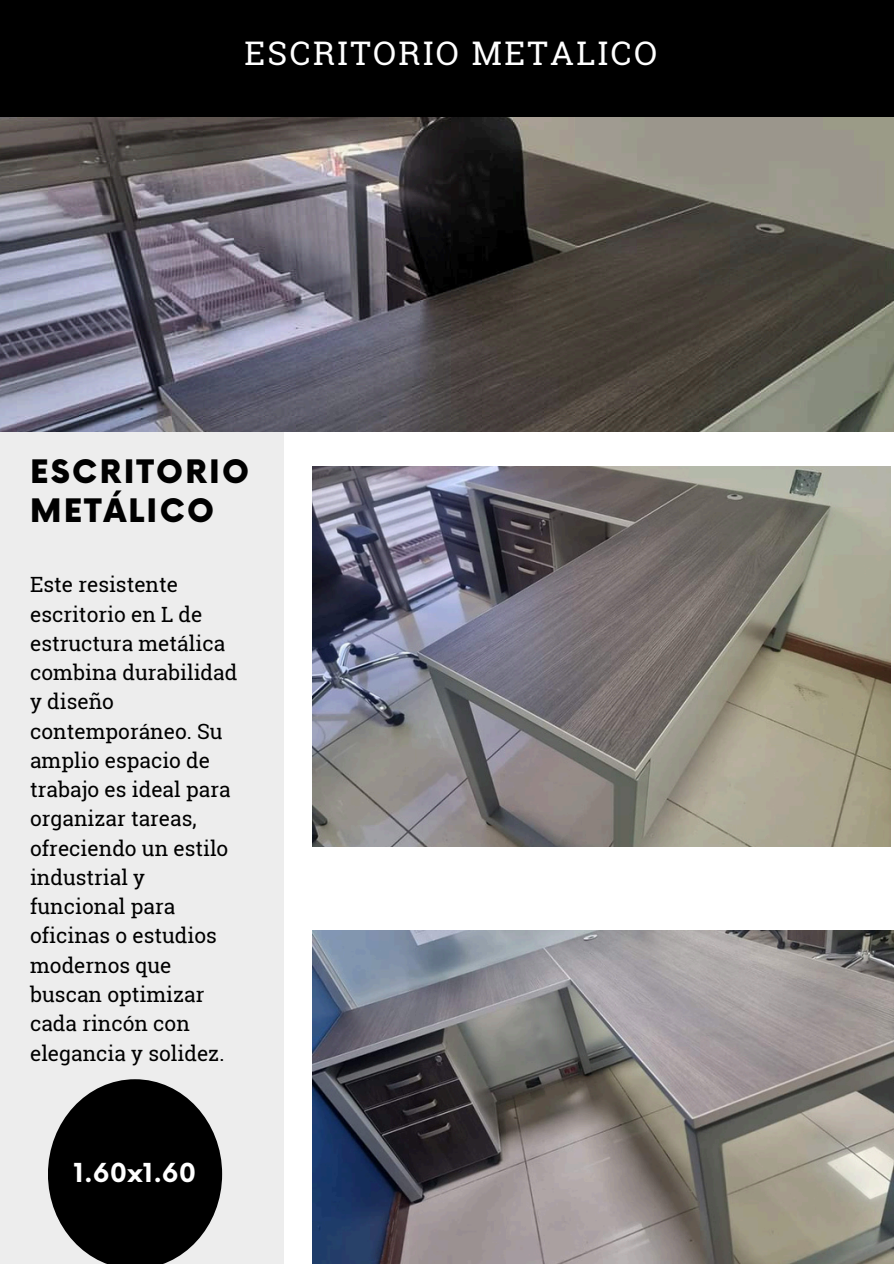
<style>
.page{position:relative;width:894px;height:1264px;background:#fff}
.page>*{position:absolute;margin:0;border:0;box-sizing:border-box;transform-origin:0 0}
.t1{font:32.55px "Roboto Slab";letter-spacing:.075em;color:#fff}
.t2{font:900 31.5px/39.5px "Now";letter-spacing:.075em;color:#000}
.t3{font:700 25.5px "Now";color:#fff}
.t4{font:21px/29.2px "Roboto Slab";color:#000}
</style>
<div class="page">
<div style="left:0;top:410px;width:283px;height:853px;background:#ededed"></div>
<img style="left:312px;top:930px;width:581px;height:333px">
<img style="left:0;top:117px;width:893px;height:314px">
<div style="left:0;top:0;width:893px;height:117px;background:#000"></div>
<img style="left:312px;top:466px;width:578px;height:380px">
<svg style="left:48px;top:1079px;width:174px;height:184px"></svg>
<h1 class="t1" style="left:244px;top:31px;width:414px">ESCRITORIO METALICO</h1>
<h3 class="t2" style="left:30px;top:453px;width:220px">ESCRITORIO<br>METÁLICO</h3>
<p class="t4" style="left:30px;top:569px;width:209px">Este resistente escritorio en L de estructura metálica combina durabilidad y diseño contemporáneo. Su amplio espacio de trabajo es ideal para organizar tareas, ofreciendo un estilo industrial y funcional para oficinas o estudios modernos que buscan optimizar cada rincón con elegancia y solidez.</p>
<h2 class="t3" style="left:74px;top:1158px;width:124px">1.60x1.60</h2>
</div>
